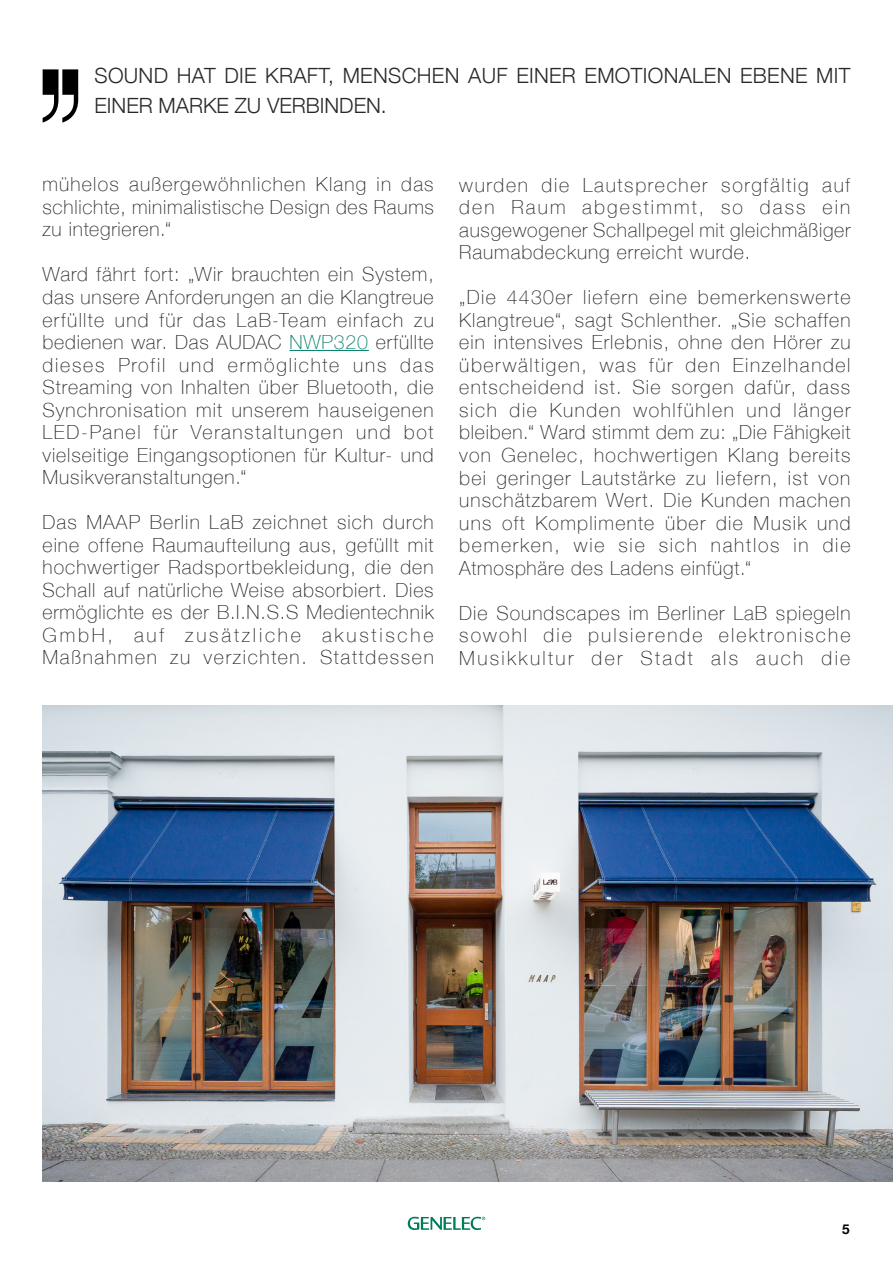
<style>
.page{position:relative;width:893px;height:1263px;background:#fff}
.page>*{position:absolute;margin:0;border:0;box-sizing:border-box;transform-origin:0 0}
.t1{font:300 21px/30px "Helvetica Neue";letter-spacing:.015em;color:#282827}
.t2{font:100 19.5px/22.5px "Helvetica Neue";letter-spacing:.045em;color:#282827;text-align:justify}
.t3{font:700 13.5px "Helvetica Neue";color:#000}
.s1{color:#007f62}
</style>
<div class="page">
<hr style="left:290px;top:350px;width:79px;height:1px;background:#007f62">
<svg style="left:43px;top:69px;width:35px;height:54px"></svg>
<img style="left:43px;top:706px;width:850px;height:475px">
<svg style="left:408px;top:1217px;width:77px;height:13px"></svg>
<p class="t1" style="left:94px;top:59px;width:757px">SOUND HAT DIE KRAFT, MENSCHEN AUF EINER EMOTIONALEN EBENE MIT<br>EINER MARKE ZU VERBINDEN.</p>
<p class="t2" style="left:43px;top:172px;width:393px">mühelos außergewöhnlichen Klang in das schlichte, minimalistische Design des Raums zu integrieren.“</p>
<p class="t2" style="left:43px;top:262px;width:393px">Ward fährt fort: „Wir brauchten ein System, das unsere Anforderungen an die Klangtreue erfüllte und für das LaB-Team einfach zu bedienen war. Das AUDAC <span class="s1">NWP320</span> erfüllte dieses Profil und ermöglichte uns das Streaming von Inhalten über Bluetooth, die Synchronisation mit unserem hauseigenen LED-Panel für Veranstaltungen und bot vielseitige Eingangsoptionen für Kultur- und Musikveranstaltungen.“</p>
<p class="t2" style="left:43px;top:510px;width:393px">Das MAAP Berlin LaB zeichnet sich durch eine offene Raumaufteilung aus, gefüllt mit hochwertiger Radsportbekleidung, die den Schall auf natürliche Weise absorbiert. Dies ermöglichte es der B.I.N.S.S Medientechnik GmbH, auf zusätzliche akustische Maßnahmen zu verzichten. Stattdessen</p>
<p class="t2" style="left:459px;top:173px;width:393px">wurden die Lautsprecher sorgfältig auf den Raum abgestimmt, so dass ein ausgewogener Schallpegel mit gleichmäßiger Raumabdeckung erreicht wurde.</p>
<p class="t2" style="left:459px;top:285px;width:393px">„Die 4430er liefern eine bemerkenswerte Klangtreue“, sagt Schlenther. „Sie schaffen ein intensives Erlebnis, ohne den Hörer zu überwältigen, was für den Einzelhandel entscheidend ist. Sie sorgen dafür, dass sich die Kunden wohlfühlen und länger bleiben.“ Ward stimmt dem zu: „Die Fähigkeit von Genelec, hochwertigen Klang bereits bei geringer Lautstärke zu liefern, ist von unschätzbarem Wert. Die Kunden machen uns oft Komplimente über die Musik und bemerken, wie sie sich nahtlos in die Atmosphäre des Ladens einfügt.“</p>
<p class="t2" style="left:459px;top:600px;width:393px">Die Soundscapes im Berliner LaB spiegeln sowohl die pulsierende elektronische Musikkultur der Stadt als auch die</p>
<p class="t3" style="left:842px;top:1218px;width:9px">5</p>
</div>
